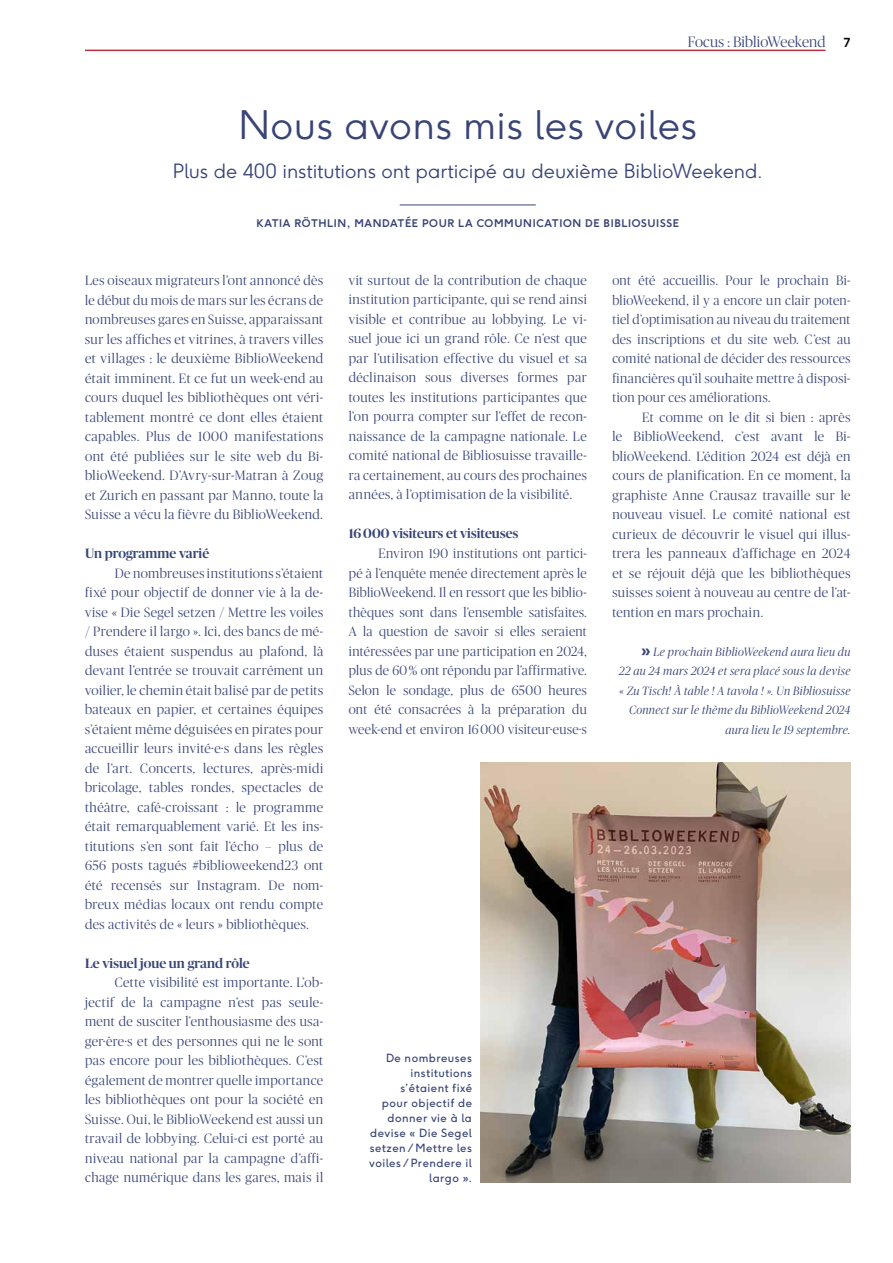
<style>
.page{position:relative;width:893px;height:1263px;background:#fff}
.page>*{position:absolute;margin:0;border:0;box-sizing:border-box;transform-origin:0 0}
.t1{font:300 39px "F37 Ginger";letter-spacing:.01em;color:#384476}
.t2{font:300 19.5px "F37 Ginger";color:#384476}
.t3{font:300 15px "Publico Banner";letter-spacing:.005em;color:#384476}
.t4{font:300 13.5px/19.5px "Publico Banner";letter-spacing:.03em;color:#384476;text-align:justify}
.t5{font:500 13.5px "Publico Banner";letter-spacing:.005em;color:#384476}
.t6{font:italic 300 12px/19.5px "Publico Banner";letter-spacing:.025em;color:#384476;text-align:right}
.t7{font:11.25px/15px "F37 Ginger";letter-spacing:.045em;color:#384476;text-align:right}
.t8{font:700 10.5px "F37 Ginger";letter-spacing:.06em;color:#384476}
.s1{font-family:"F37 Ginger";font-weight:700;font-size:12.3px;color:#000}
.s2{font-family:"F37 Ginger";font-weight:700;font-style:normal;font-size:16.5px}
</style>
<div class="page">
<hr style="left:400px;top:205px;width:136px;height:1px;background:#384476">
<img style="left:480px;top:763px;width:370px;height:419px">
<hr style="left:85px;top:50px;width:741px;height:1px;background:#b4313b">
<p class="t3" style="left:688px;top:32px;width:164px">Focus : BiblioWeekend <span class="s1">7</span></p>
<h1 class="t1" style="left:238px;top:100px;width:460px">Nous avons mis les voiles</h1>
<h2 class="t2" style="left:173px;top:159px;width:591px">Plus de 400 institutions ont participé au deuxième BiblioWeekend.</h2>
<p class="t8" style="left:256px;top:216px;width:424px">KATIA RÖTHLIN, MANDATÉE POUR LA COMMUNICATION DE BIBLIOSUISSE</p>
<p class="t4" style="left:85px;top:270px;width:240px">Les oiseaux migrateurs l’ont annoncé dès le début du mois de mars sur les écrans de nombreuses gares en Suisse, apparaissant sur les affiches et vitrines, à travers villes et villages : le deuxième BiblioWeekend était imminent. Et ce fut un week-end au cours duquel les bibliothèques ont véri&shy;tablement montré ce dont elles étaient capables. Plus de 1000 manifestations ont été publiées sur le site web du Bi&shy;blioWeekend. D’Avry-sur-Matran à Zoug et Zurich en passant par Manno, toute la Suisse a vécu la fièvre du BiblioWeekend.</p>
<p class="t5" style="left:85px;top:544px;width:126px">Un programme varié</p>
<p class="t4" style="left:85px;top:562px;width:240px;text-indent:30px">De nombreuses institutions s’étaient fixé pour objectif de donner vie à la de&shy;vise « Die Segel setzen / Mettre les voiles / Prendere il largo ». Ici, des bancs de mé&shy;duses étaient suspendus au plafond, là devant l’entrée se trouvait carrément un voilier, le chemin était balisé par de petits bateaux en papier, et certaines équipes s’étaient même déguisées en pirates pour accueillir leurs invité·e·s dans les règles de l’art. Concerts, lectures, après-midi bricolage, tables rondes, spectacles de théâtre, café-croissant : le programme était remarquablement varié. Et les ins&shy;titutions s’en sont fait l’écho – plus de 656 posts tagués #biblioweekend23 ont été recensés sur Instagram. De nom&shy;breux médias locaux ont rendu compte des activités de « leurs » bibliothèques.</p>
<p class="t5" style="left:85px;top:953px;width:166px">Le visuel joue un grand rôle</p>
<p class="t4" style="left:85px;top:972px;width:240px;text-indent:30px">Cette visibilité est importante. L’ob&shy;jectif de la campagne n’est pas seule&shy;ment de susciter l’enthousiasme des usa&shy;ger·ère·s et des personnes qui ne le sont pas encore pour les bibliothèques. C’est également de montrer quelle importance les bibliothèques ont pour la société en Suisse. Oui, le BiblioWeekend est aussi un travail de lobbying. Celui-ci est porté au niveau national par la campagne d’affi&shy;chage numérique dans les gares, mais il</p>
<p class="t4" style="left:349px;top:270px;width:240px">vit surtout de la contribution de chaque institution participante, qui se rend ainsi visible et contribue au lobbying. Le vi&shy;suel joue ici un grand rôle. Ce n’est que par l’utilisation effective du visuel et sa déclinaison sous diverses formes par toutes les institutions participantes que l’on pourra compter sur l’effet de recon&shy;naissance de la campagne nationale. Le comité national de Bibliosuisse travaille&shy;ra certainement, au cours des prochaines années, à l’optimisation de la visibilité.</p>
<p class="t5" style="left:349px;top:524px;width:171px">16 000 visiteurs et visiteuses</p>
<p class="t4" style="left:349px;top:543px;width:240px;text-indent:30px">Environ 190 institutions ont partici&shy;pé à l’enquête menée directement après le BiblioWeekend. Il en ressort que les biblio&shy;thèques sont dans l’ensemble satisfaites.<br>A la question de savoir si elles seraient intéressées par une participation en 2024, plus de 60 % ont répondu par l’affirmative.<br>Selon le sondage, plus de 6500 heures ont été consacrées à la préparation du week-end et environ 16 000 visiteur·euse·s</p>
<p class="t7" style="left:369px;top:1050px;width:104px">De nombreuses institutions s’étaient fixé<br>pour objectif de donner vie à la devise « Die Segel setzen / Mettre les voiles / Prendere il largo ».</p>
<p class="t4" style="left:612px;top:270px;width:240px">ont été accueillis. Pour le prochain Bi&shy;blioWeekend, il y a encore un clair poten&shy;tiel d’optimisation au niveau du traitement des inscriptions et du site web. C’est au comité national de décider des ressources financières qu’il souhaite mettre à disposi&shy;tion pour ces améliorations.</p>
<p class="t4" style="left:612px;top:406px;width:240px;text-indent:30px">Et comme on le dit si bien : après le BiblioWeekend, c’est avant le Bi&shy;blioWeekend. L’édition 2024 est déjà en cours de planification. En ce moment, la graphiste Anne Crausaz travaille sur le nouveau visuel. Le comité national est curieux de découvrir le visuel qui illus&shy;trera les panneaux d’affichage en 2024 et se réjouit déjà que les bibliothèques suisses soient à nouveau au centre de l’at&shy;tention en mars prochain.</p>
<p class="t6" style="left:619px;top:641px;width:233px"><span class="s2">»</span> Le prochain BiblioWeekend aura lieu du<br>22 au 24 mars 2024 et sera placé sous la devise « Zu Tisch! À table ! A tavola ! ». Un Bibliosuisse Connect sur le thème du BiblioWeekend 2024 aura lieu le 19 septembre.</p>
</div>
